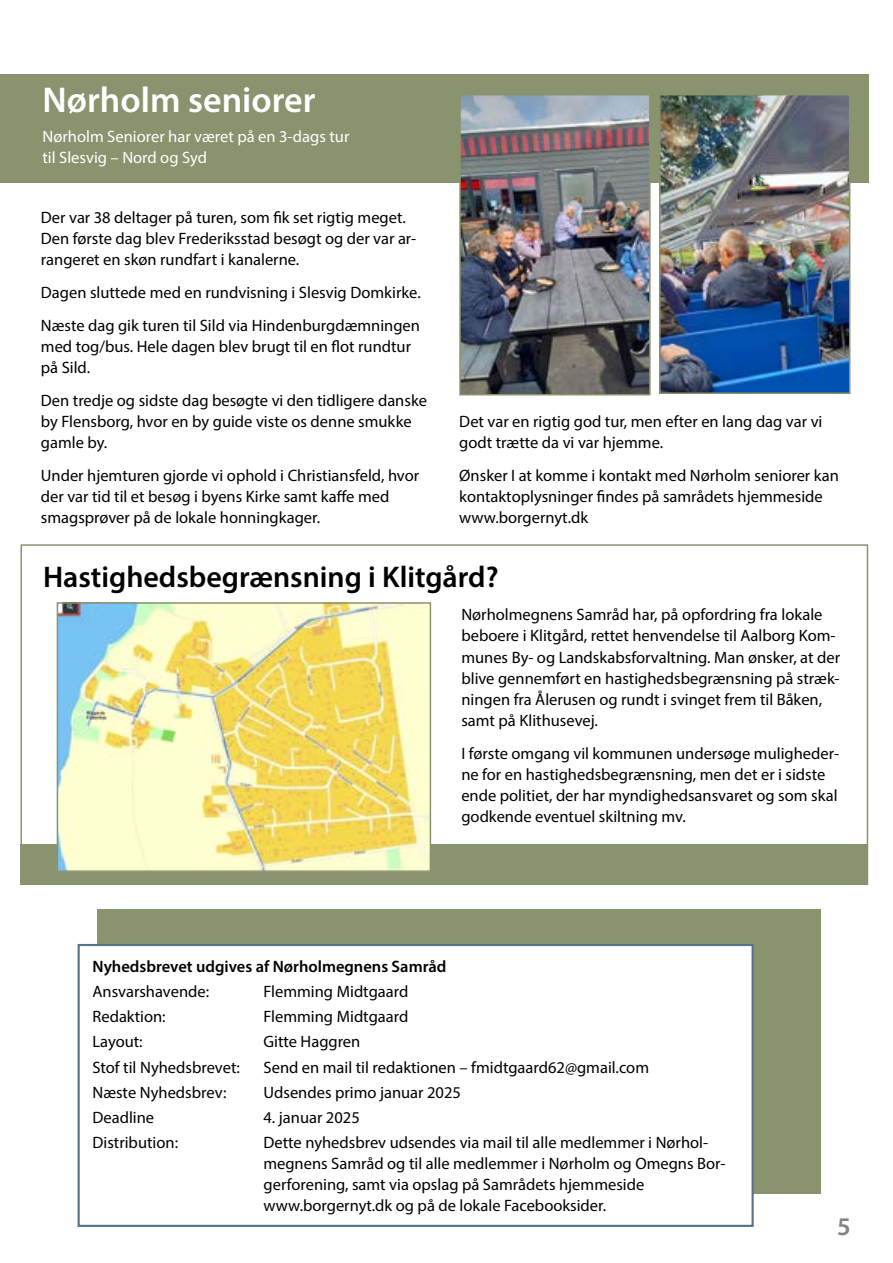
<style>
.page{position:relative;width:893px;height:1263px;background:#fff}
.page>*{position:absolute;margin:0;border:0;box-sizing:border-box;transform-origin:0 0}
.t1{font:600 36px "Myriad Pro";color:#fff}
.t2{font:600 30px "Myriad Pro";color:#000}
.t3{font:600 25.5px "Myriad Pro";color:#808285}
.t4{font:16.5px/21px "Myriad Pro";color:#000}
.t5{font:16.5px/21px "Myriad Pro";color:#fff}
.t6{font:600 16.5px "Myriad Pro";color:#000}
</style>
<div class="page">
<div style="left:0;top:74px;width:868px;height:109px;background:#89946e"></div>
<div style="left:21px;top:844px;width:847px;height:40px;background:#89946e"></div>
<div style="left:98px;top:910px;width:723px;height:284px;background:#89946e"></div>
<div style="left:79px;top:945px;width:674px;height:281px;background:#fff"></div>
<div style="left:78px;top:944px;width:676px;height:283px;border:2px solid #587188"></div>
<img style="left:662px;top:97px;width:185px;height:294px">
<div style="left:659px;top:94px;width:191px;height:300px;border:2px solid #89946e"></div>
<img style="left:59px;top:604px;width:370px;height:266px">
<div style="left:57px;top:602px;width:374px;height:270px;border:1px solid #89946e"></div>
<div style="left:21px;top:544px;width:847px;height:340px;border:2px solid #89946e"></div>
<img style="left:462px;top:97px;width:186px;height:295px">
<div style="left:459px;top:94px;width:192px;height:301px;border:2px solid #89946e"></div>
<h1 class="t1" style="left:43px;top:77px;width:275px">Nørholm seniorer</h1>
<p class="t5" style="left:43px;top:125px;width:308px">Nørholm Seniorer har været på en 3-dags tur til Slesvig – Nord og Syd</p>
<p class="t4" style="left:41px;top:207px;width:377px">Der var 38 deltager på turen, som fik set rigtig meget.<br>Den første dag blev Frederiksstad besøgt og der var ar&shy;rangeret en skøn rundfart i kanalerne.</p>
<p class="t4" style="left:41px;top:276px;width:381px;line-height:33px">Dagen sluttede med en rundvisning i Slesvig Domkirke.<br>Næste dag gik turen til Sild via Hindenburgdæmningen</p>
<p class="t4" style="left:41px;top:336px;width:372px">med tog/bus. Hele dagen blev brugt til en flot rundtur på Sild.</p>
<p class="t4" style="left:41px;top:390px;width:388px">Den tredje og sidste dag besøgte vi den tidligere danske by Flensborg, hvor en by guide viste os denne smukke gamle by.</p>
<p class="t4" style="left:41px;top:465px;width:380px">Under hjemturen gjorde vi ophold i Christiansfeld, hvor der var tid til et besøg i byens Kirke samt kaffe med smagsprøver på de lokale honningkager.</p>
<p class="t4" style="left:459px;top:411px;width:365px">Det var en rigtig god tur, men efter en lang dag var vi godt trætte da vi var hjemme.</p>
<p class="t4" style="left:459px;top:465px;width:381px">Ønsker I at komme i kontakt med Nørholm seniorer kan kontaktoplysninger findes på samrådets hjemmeside www.borgernyt.dk</p>
<h2 class="t2" style="left:43px;top:558px;width:457px">Hastighedsbegrænsning i Klitgård?</h2>
<p class="t4" style="left:461px;top:604px;width:380px">Nørholmegnens Samråd har, på opfordring fra lokale beboere i Klitgård, rettet henvendelse til Aalborg Kom&shy;munes By- og Landskabsforvaltning. Man ønsker, at der blive gennemført en hastighedsbegrænsning på stræk&shy;ningen fra Ålerusen og rundt i svinget frem til Båken, samt på Klithusevej.</p>
<p class="t4" style="left:461px;top:742px;width:379px">I første omgang vil kommunen undersøge muligheder&shy;ne for en hastighedsbegrænsning, men det er i sidste ende politiet, der har myndighedsansvaret og som skal godkende eventuel skiltning mv.</p>
<p class="t6" style="left:92px;top:956px;width:355px">Nyhedsbrevet udgives af Nørholmegnens Samråd</p>
<p class="t4" style="left:92px;top:981px;width:118px">Ansvarshavende:</p>
<p class="t4" style="left:263px;top:981px;width:146px">Flemming Midtgaard</p>
<p class="t4" style="left:92px;top:1006px;width:75px">Redaktion:</p>
<p class="t4" style="left:263px;top:1006px;width:146px">Flemming Midtgaard</p>
<p class="t4" style="left:92px;top:1031px;width:52px">Layout:</p>
<p class="t4" style="left:263px;top:1031px;width:98px">Gitte Haggren</p>
<p class="t4" style="left:92px;top:1056px;width:149px">Stof til Nyhedsbrevet:</p>
<p class="t4" style="left:263px;top:1056px;width:387px">Send en mail til redaktionen – fmidtgaard62@gmail.com</p>
<p class="t4" style="left:92px;top:1082px;width:135px">Næste Nyhedsbrev:</p>
<p class="t4" style="left:263px;top:1082px;width:199px">Udsendes primo januar 2025</p>
<p class="t4" style="left:92px;top:1107px;width:63px">Deadline</p>
<p class="t4" style="left:263px;top:1107px;width:98px">4. januar 2025</p>
<p class="t4" style="left:92px;top:1132px;width:87px">Distribution:</p>
<p class="t4" style="left:263px;top:1132px;width:463px">Dette nyhedsbrev udsendes via mail til alle medlemmer i Nørhol&shy;megnens Samråd og til alle medlemmer i Nørholm og Omegns Bor&shy;gerforening, samt via opslag på Samrådets hjemmeside www.borgernyt.dk og på de lokale Facebooksider.</p>
<h3 class="t3" style="left:837px;top:1210px;width:15px">5</h3>
</div>
